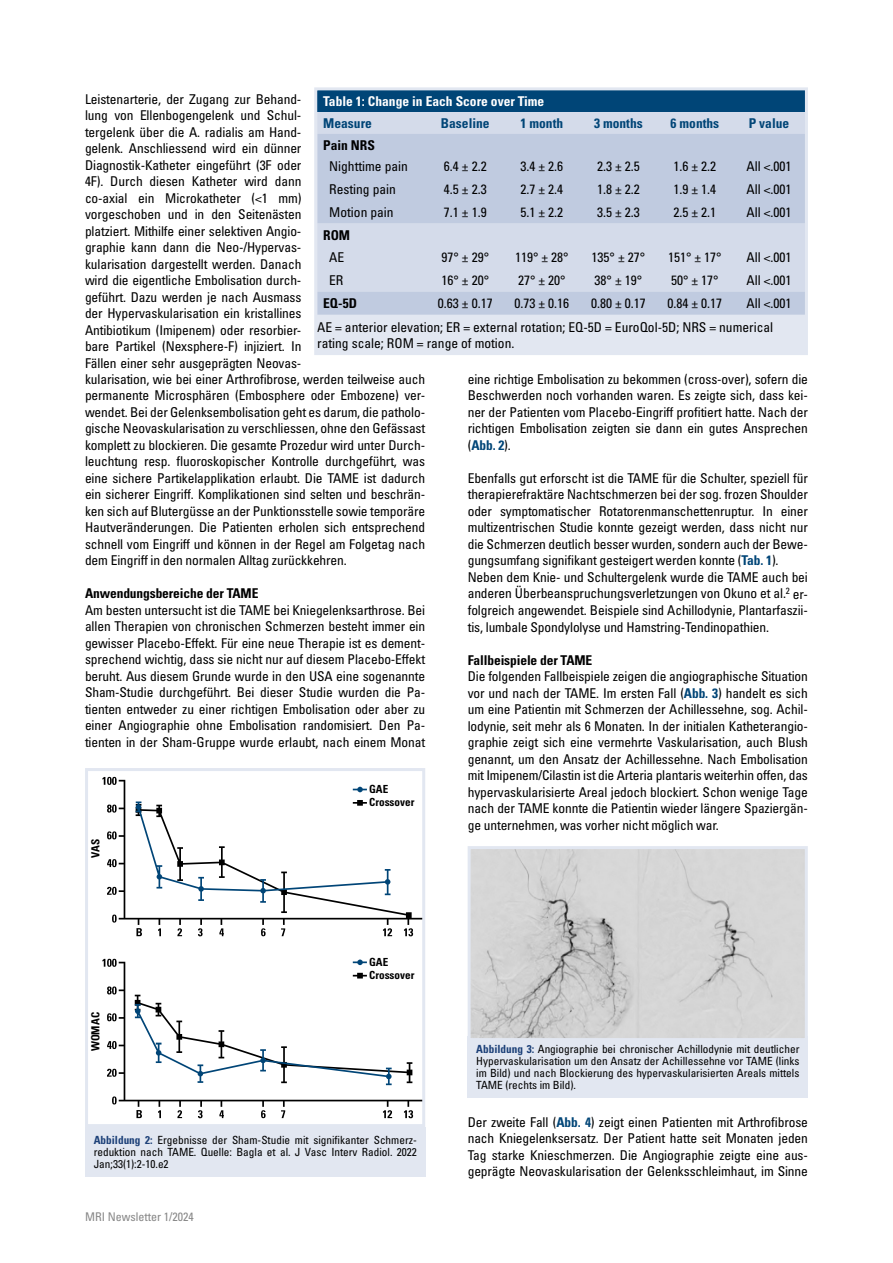
<style>
.page{position:relative;width:893px;height:1263px;background:#fff}
.page>*{position:absolute;margin:0;border:0;box-sizing:border-box;transform-origin:0 0}
.t1{font:condensed 13.5px/16.5px "Univers LT Pro";letter-spacing:-.01em;color:#000;text-align:justify}
.t2{font:700 condensed 13.5px "Univers LT Pro";letter-spacing:-.01em;color:#000}
.t3{font:700 condensed 13.5px "Univers LT Pro";color:#004577}
.t4{font:700 condensed 13.5px "Univers LT Pro";color:#fff}
.t5{font:condensed 12px "Univers LT Pro";color:#878787}
.t6{font:condensed 11.25px/12px "Univers LT Pro";color:#000;text-align:justify}
.t7{font:700 condensed 11.25px/13.4px "Univers LT Pro";color:#000}
.s1{font-weight:700;color:#004577}
.s2{font-weight:700;color:#1c4078}
</style>
<div class="page">
<div style="left:85px;top:1127px;width:340px;height:49px;background:#e2e7f1"></div>
<svg style="left:102px;top:959px;width:319px;height:159px"></svg>
<svg style="left:102px;top:777px;width:319px;height:159px"></svg>
<div style="left:85px;top:768px;width:340px;height:359px;border:3px solid #e2e7f1"></div>
<div style="left:468px;top:1037px;width:340px;height:61px;background:#e2e7f1"></div>
<img style="left:472px;top:850px;width:332px;height:187px">
<div style="left:468px;top:846px;width:340px;height:195px;border:3px solid #e2e7f1"></div>
<div style="left:316px;top:89px;width:490px;height:265px;background:#e2e7f1"></div>
<div style="left:317px;top:90px;width:488px;height:22px;background:#004577"></div>
<div style="left:318px;top:112px;width:486px;height:22px;background:#d4dbea"></div>
<svg style="left:318px;top:134px;width:486px;height:181px;fill:#c0cbe0"></svg>
<div style="left:314px;top:87px;width:494px;height:268px;border:3px solid #e2e7f1"></div>
<hr style="left:892px;top:533px;width:1px;height:51px;background:#004577">
<p class="t1" style="left:85px;top:90px;width:342px;text-align:left">Leistenarterie, der Zugang zur Behand-<br>lung von Ellenbogengelenk und Schul-<br>tergelenk über die A. radialis am Hand-<br>gelenk. Anschliessend wird ein dünner<br>Diagnostik-Katheter eingeführt (3F oder<br>4F). Durch diesen Katheter wird dann<br>co-axial ein Microkatheter (&lt;1 mm)<br>vorgeschoben und in den Seitenästen<br>platziert. Mithilfe einer selektiven Angio-<br>graphie kann dann die Neo-/Hypervas-<br>kularisation dargestellt werden. Danach<br>wird die eigentliche Embolisation durch-<br>geführt. Dazu werden je nach Ausmass<br>der Hypervaskularisation ein kristallines<br>Antibiotikum (Imipenem) oder resorbier-<br>bare Partikel (Nexsphere-F) injiziert. In<br>Fällen einer sehr ausgeprägten Neovas-<br>kularisation, wie bei einer Arthrofibrose, werden teilweise auch permanente Microsphären (Embosphere oder Embozene) ver&shy;wendet. Bei der Gelenksembolisation geht es darum, die patholo&shy;gische Neovaskularisation zu verschliessen, ohne den Gefässast komplett zu blockieren. Die gesamte Prozedur wird unter Durch&shy;leuchtung resp. fluoroskopischer Kontrolle durchgeführt, was eine sichere Partikelapplikation erlaubt. Die TAME ist dadurch ein sicherer Eingriff. Komplikationen sind selten und beschrän&shy;ken sich auf Blutergüsse an der Punktionsstelle sowie temporäre Hautveränderungen. Die Patienten erholen sich entsprechend schnell vom Eingriff und können in der Regel am Folgetag nach dem Eingriff in den normalen Alltag zurückkehren.</p>
<p class="t2" style="left:85px;top:585px;width:175px">Anwendungsbereiche der TAME</p>
<p class="t1" style="left:85px;top:602px;width:342px">Am besten untersucht ist die TAME bei Kniegelenksarthrose. Bei allen Therapien von chronischen Schmerzen besteht immer ein gewisser Placebo-Effekt. Für eine neue Therapie ist es dement&shy;sprechend wichtig, dass sie nicht nur auf diesem Placebo-Effekt beruht. Aus diesem Grunde wurde in den USA eine sogenannte Sham-Studie durchgeführt. Bei dieser Studie wurden die Pa&shy;tienten entweder zu einer richtigen Embolisation oder aber zu einer Angiographie ohne Embolisation randomisiert. Den Pa&shy;tienten in der Sham-Gruppe wurde erlaubt, nach einem Monat</p>
<p class="t4" style="left:323px;top:93px;width:223px">Table 1: Change in Each Score over Time</p>
<p class="t3" style="left:323px;top:115px;width:50px">Measure</p>
<p class="t3" style="left:441px;top:115px;width:50px">Baseline</p>
<p class="t3" style="left:520px;top:115px;width:44px">1 month</p>
<p class="t3" style="left:594px;top:115px;width:50px">3 months</p>
<p class="t3" style="left:671px;top:115px;width:50px">6 months</p>
<p class="t3" style="left:749px;top:115px;width:42px">P value</p>
<p class="t2" style="left:323px;top:137px;width:53px">Pain NRS</p>
<p class="t1" style="left:329px;top:158px;width:80px">Nighttime pain</p>
<p class="t1" style="left:444px;top:158px;width:44px">6.4 ± 2.2</p>
<p class="t1" style="left:520px;top:158px;width:44px">3.4 ± 2.6</p>
<p class="t1" style="left:597px;top:158px;width:44px">2.3 ± 2.5</p>
<p class="t1" style="left:674px;top:158px;width:44px">1.6 ± 2.2</p>
<p class="t1" style="left:747px;top:158px;width:46px">All &lt;.001</p>
<p class="t1" style="left:329px;top:180px;width:68px">Resting pain</p>
<p class="t1" style="left:444px;top:180px;width:44px">4.5 ± 2.3</p>
<p class="t1" style="left:520px;top:180px;width:44px">2.7 ± 2.4</p>
<p class="t1" style="left:597px;top:180px;width:44px">1.8 ± 2.2</p>
<p class="t1" style="left:674px;top:180px;width:44px">1.9 ± 1.4</p>
<p class="t1" style="left:747px;top:180px;width:46px">All &lt;.001</p>
<p class="t1" style="left:329px;top:203px;width:66px">Motion pain</p>
<p class="t1" style="left:444px;top:203px;width:44px">7.1 ± 1.9</p>
<p class="t1" style="left:520px;top:203px;width:44px">5.1 ± 2.2</p>
<p class="t1" style="left:597px;top:203px;width:44px">3.5 ± 2.3</p>
<p class="t1" style="left:674px;top:203px;width:44px">2.5 ± 2.1</p>
<p class="t1" style="left:747px;top:203px;width:46px">All &lt;.001</p>
<p class="t2" style="left:323px;top:226px;width:28px">ROM</p>
<p class="t1" style="left:329px;top:249px;width:16px">AE</p>
<p class="t1" style="left:442px;top:249px;width:49px">97° ± 29°</p>
<p class="t1" style="left:515px;top:249px;width:55px">119° ± 28°</p>
<p class="t1" style="left:592px;top:249px;width:55px">135° ± 27°</p>
<p class="t1" style="left:668px;top:249px;width:55px">151° ± 17°</p>
<p class="t1" style="left:747px;top:249px;width:46px">All &lt;.001</p>
<p class="t1" style="left:329px;top:272px;width:16px">ER</p>
<p class="t1" style="left:442px;top:272px;width:49px">16° ± 20°</p>
<p class="t1" style="left:518px;top:272px;width:49px">27° ± 20°</p>
<p class="t1" style="left:595px;top:272px;width:49px">38° ± 19°</p>
<p class="t1" style="left:671px;top:272px;width:49px">50° ± 17°</p>
<p class="t1" style="left:747px;top:272px;width:46px">All &lt;.001</p>
<p class="t2" style="left:323px;top:295px;width:35px">EQ-5D</p>
<p class="t1" style="left:438px;top:295px;width:56px">0.63 ± 0.17</p>
<p class="t1" style="left:514px;top:295px;width:56px">0.73 ± 0.16</p>
<p class="t1" style="left:591px;top:295px;width:56px">0.80 ± 0.17</p>
<p class="t1" style="left:668px;top:295px;width:56px">0.84 ± 0.17</p>
<p class="t1" style="left:317px;top:291px;width:476px;line-height:24px;text-indent:429px">All &lt;.001<br>AE = anterior elevation; ER = external rotation; EQ-5D = EuroQol-5D; NRS = numerical</p>
<p class="t1" style="left:317px;top:335px;width:199px">rating scale; ROM = range of motion.</p>
<p class="t1" style="left:468px;top:370px;width:342px">eine richtige Embolisation zu bekommen (cross-over), sofern die Beschwerden noch vorhanden waren. Es zeigte sich, dass kei&shy;ner der Patienten vom Placebo-Eingriff profitiert hatte. Nach der richtigen Embolisation zeigten sie dann ein gutes Ansprechen (<span class="s1">Abb. 2</span>).</p>
<p class="t1" style="left:468px;top:469px;width:342px;text-align:left">Ebenfalls gut erforscht ist die TAME für die Schulter, speziell für therapierefraktäre Nachtschmerzen bei der sog. frozen Shoulder oder symptomatischer Rotatorenmanschettenruptur. In einer multizentrischen Studie konnte gezeigt werden, dass nicht nur die Schmerzen deutlich besser wurden, sondern auch der Bewe&shy;gungsumfang signifikant gesteigert werden konnte (<span class="s1">Tab. 1</span>).<br>Neben dem Knie- und Schultergelenk wurde die TAME auch bei anderen Überbeanspruchungsverletzungen von Okuno et al.<sup>2</sup> er&shy;folgreich angewendet. Beispiele sind Achillodynie, Plantarfaszii&shy;tis, lumbale Spondylolyse und Hamstring-Tendinopathien.</p>
<p class="t2" style="left:468px;top:651px;width:126px">Fallbeispiele der TAME</p>
<p class="t1" style="left:468px;top:668px;width:342px">Die folgenden Fallbeispiele zeigen die angiographische Situation vor und nach der TAME. Im ersten Fall (<span class="s1">Abb. 3</span>) handelt es sich um eine Patientin mit Schmerzen der Achillessehne, sog. Achil&shy;lodynie, seit mehr als 6 Monaten. In der initialen Katheterangio&shy;graphie zeigt sich eine vermehrte Vaskularisation, auch Blush genannt, um den Ansatz der Achillessehne. Nach Embolisation mit Imipenem/Cilastin ist die Arteria plantaris weiterhin offen, das hypervaskularisierte Areal jedoch blockiert. Schon wenige Tage nach der TAME konnte die Patientin wieder längere Spaziergän&shy;ge unternehmen, was vorher nicht möglich war.</p>
<p class="t7" style="left:369px;top:782px;width:47px">GAE<br>Crossover</p>
<p class="t7" style="left:89px;top:858px;width:20px;rotate:-90deg">VAS</p>
<p class="t7" style="left:89px;top:1051px;width:41px;rotate:-90deg">WOMAC</p>
<p class="t7" style="left:369px;top:955px;width:47px">GAE<br>Crossover</p>
<p class="t6" style="left:94px;top:1133px;width:325px"><span class="s2">Abbildung 2:</span> Ergebnisse der Sham-Studie mit signifikanter Schmerz&shy;reduktion nach TAME. Quelle: Bagla et al. J Vasc Interv Radiol. 2022<br>Jan;33(1):2-10.e2</p>
<p class="t5" style="left:85px;top:1209px;width:110px">MRI Newsletter 1/2024</p>
<p class="t6" style="left:476px;top:1043px;width:325px"><span class="s2">Abbildung 3:</span> Angiographie bei chronischer Achillodynie mit deutlicher Hypervaskularisation um den Ansatz der Achillessehne vor TAME (links im Bild) und nach Blockierung des hypervaskularisierten Areals mittels TAME (rechts im Bild).</p>
<p class="t1" style="left:468px;top:1113px;width:342px">Der zweite Fall (<span class="s1">Abb. 4</span>) zeigt einen Patienten mit Arthrofibrose nach Kniegelenksersatz. Der Patient hatte seit Monaten jeden Tag starke Knieschmerzen. Die Angiographie zeigte eine aus&shy;geprägte Neovaskularisation der Gelenksschleimhaut, im Sinne</p>
</div>
